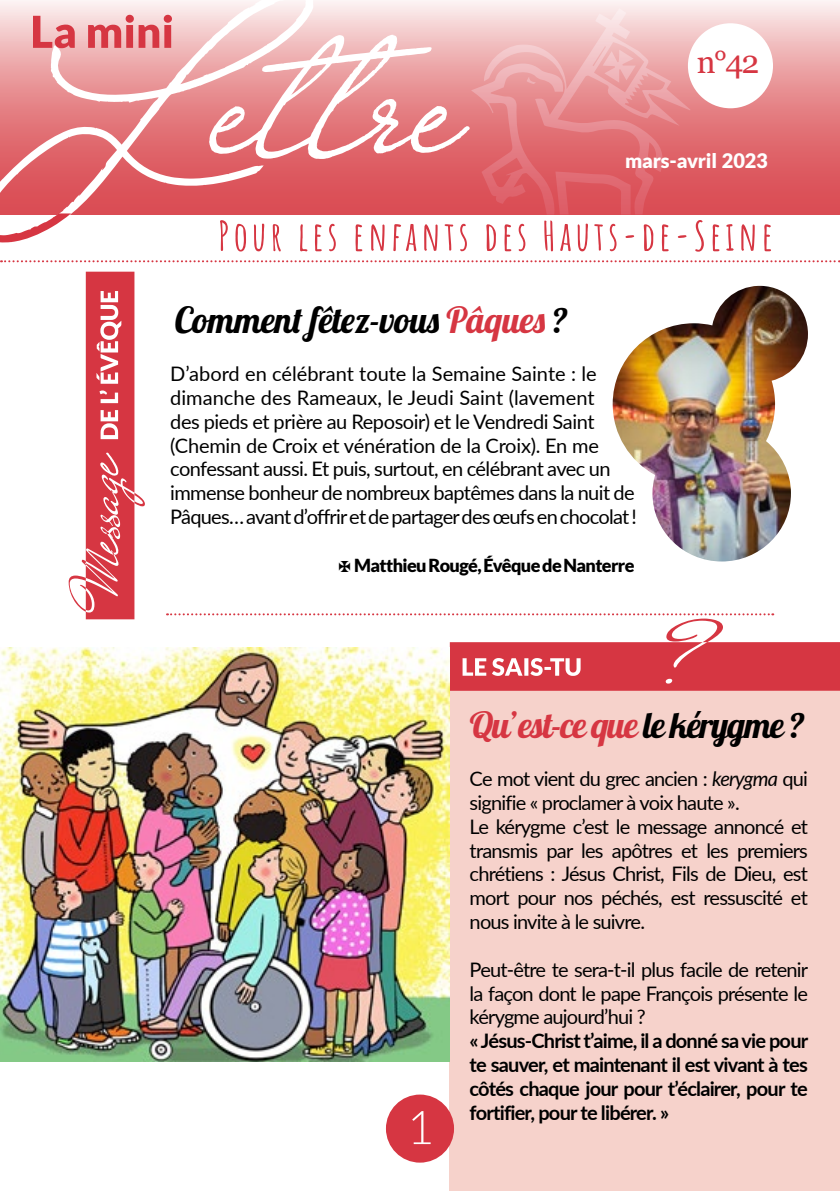
<style>
.page{position:relative;width:840px;height:1191px;background:#fff}
.page>*{position:absolute;margin:0;border:0;box-sizing:border-box;transform-origin:0 0}
.t1{font:36px "Lobster 1.4";letter-spacing:-.01em;color:#000}
.t2{font:36px "Lobster 1.4";letter-spacing:-.04em;color:#d63642}
.t3{font:32px "Georgia";color:#d63642}
.t4{font:20px/23.8px "Lato";letter-spacing:-.04em;color:#000}
.t5{font:700 20px/23.8px "Lato";letter-spacing:-.04em;color:#000;text-align:justify}
.t6{font:900 20px "Lato";letter-spacing:-.01em;color:#fff}
.t7{font:900 18px "Lato";letter-spacing:-.035em;color:#000}
.s1{color:#d63642}
.s2{font-family:"crossbatstfb";font-weight:400;font-size:10px}
.s3{color:#000}
.s4{font-style:italic}
</style>
<div class="page">
<svg style="left:313px;top:1px;width:526px;height:213px;background:#efb5b7"></svg>
<div style="left:449px;top:689px;width:390px;height:502px;background:#f6d2cb"></div>
<div style="left:687px;top:23px;width:85px;height:85px;background:#fff;border-radius:50%"></div>
<img style="left:612px;top:286px;width:195px;height:275px">
<svg style="left:0;top:1px;width:313px;height:214px;background:#ea9a9e"></svg>
<svg style="left:33px;top:15px;width:139px;height:33px;background:#e79095"></svg>
<svg style="left:0;top:213px;width:71px;height:30px"></svg>
<svg style="left:209px;top:35px;width:561px;height:217px"></svg>
<svg style="left:69px;top:272px;width:76px;height:347px"></svg>
<svg style="left:1px;top:260px;width:838px;height:2px"></svg>
<svg style="left:167px;top:613px;width:672px;height:78px"></svg>
<div style="left:386px;top:1094px;width:68px;height:68px;background:#d63642;border-radius:50%"></div>
<svg style="left:412px;top:1111px;width:18px;height:33px"></svg>
<img style="left:0;top:647px;width:449px;height:414px">
<h2 class="t3" style="left:696px;top:42px;width:64px">n°42</h2>
<p class="t6" style="left:625px;top:148px;width:144px">mars-avril 2023</p>
<h1 class="t1" style="left:175px;top:297px;width:394px">Comment fêtez-vous <span class="s1">Pâques</span> ?</h1>
<p class="t4" style="left:170px;top:361px;width:467px">D’abord en célébrant toute la Semaine Sainte : le dimanche des Rameaux, le Jeudi Saint (lavement<br>des pieds et prière au Reposoir) et le Vendredi Saint (Chemin de Croix et vénération de la Croix). En me confessant aussi. Et puis, surtout, en célébrant avec un immense bonheur de nombreux baptêmes dans la nuit de Pâques… avant d’offrir et de partager des œufs en chocolat !</p>
<p class="t7" style="left:339px;top:554px;width:297px"><span class="s2">X</span> Matthieu Rougé, Évêque de Nanterre</p>
<h1 class="t2" style="left:469px;top:702px;width:337px">Qu’est-ce que <span class="s3">le kérygme ?</span></h1>
<p class="t4" style="left:469px;top:766px;width:339px">Ce mot vient du grec ancien : <span class="s4">kerygma</span> qui signifie « proclamer à voix haute ».<br>Le kérygme c’est le message annoncé et transmis par les apôtres et les premiers chrétiens : Jésus Christ, Fils de Dieu, est mort pour nos péchés, est ressuscité et nous invite à le suivre.</p>
<p class="t4" style="left:469px;top:956px;width:340px;text-align:justify">Peut-être te sera-t-il plus facile de retenir la façon dont le pape François présente le kérygme aujourd’hui ?</p>
<p class="t5" style="left:469px;top:1028px;width:340px">« Jésus-Christ t’aime, il a donné sa vie pour te sauver, et maintenant il est vivant à tes côtés chaque jour pour t’éclairer, pour te fortifier, pour te libérer. »</p>
</div>
